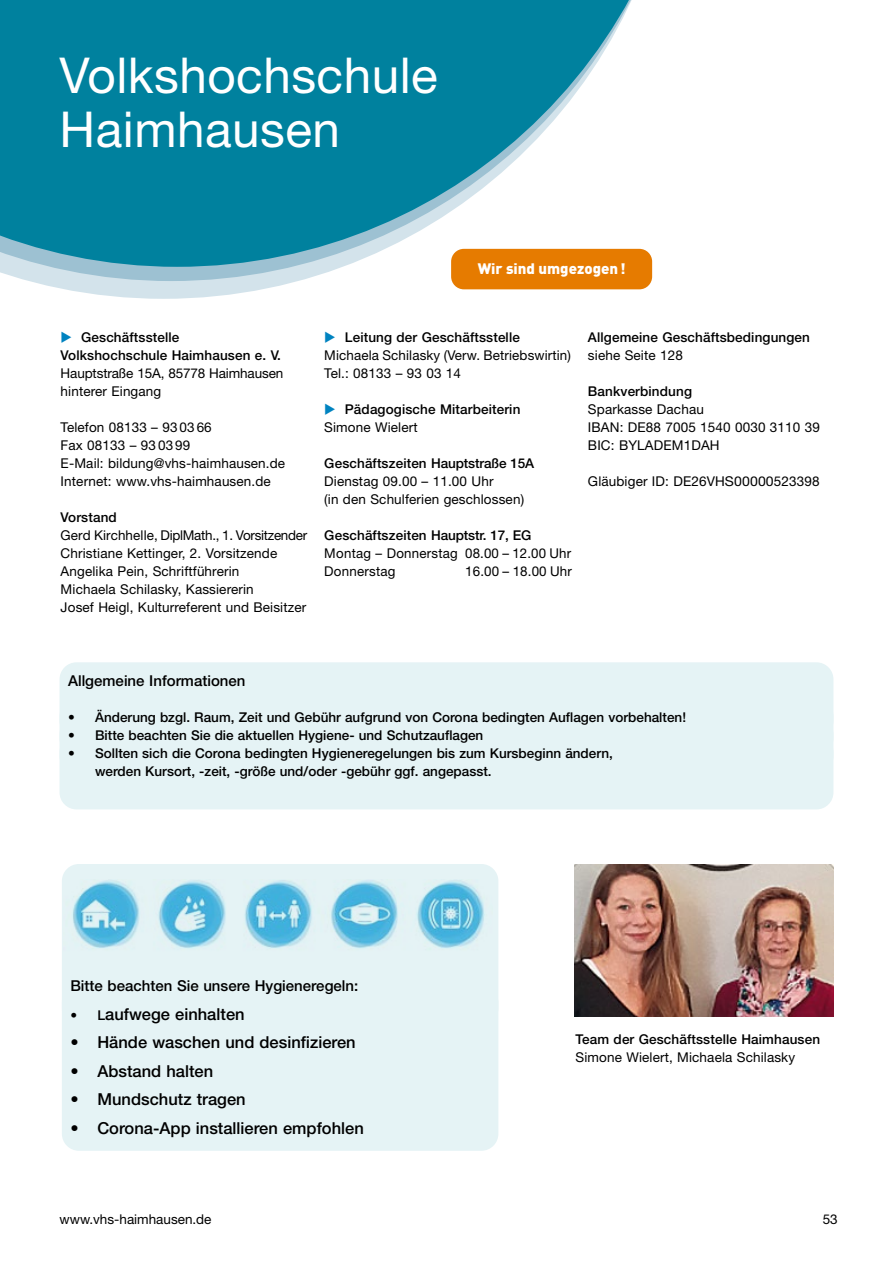
<style>
.page{position:relative;width:893px;height:1263px;background:#fff}
.page>*{position:absolute;margin:0;border:0;box-sizing:border-box;transform-origin:0 0}
.vhs_Head_vhs_Name{font:49.5px "Helvetica Neue LT Std";letter-spacing:.01em;color:#fff}
.t1{font:500 16.5px "Helvetica Neue LT Std";color:#000}
.Titel-Box-2-20{font:500 15px "Helvetica Neue LT Std";color:#000}
.t2{font:900 15px "DIN";color:#fff}
.Text_light{font:13.5px "Helvetica Neue LT Std";letter-spacing:.01em;color:#000}
.Untertitel_17{font:500 13.5px/18px "Helvetica Neue LT Std";color:#000}
.Text_light-2{font:13.5px "Helvetica Neue LT Std";letter-spacing:-.02em;color:#000}
.Text_light-3{font:13.5px "Helvetica Neue LT Std";letter-spacing:-.01em;color:#000}
.s1{color:#0083c0}
.s2{font-size:13.5px}
</style>
<div class="page">
<svg style="left:30px;top:281px;width:622px;height:18px"></svg>
<svg style="left:0;top:267px;width:653px;height:14px"></svg>
<svg style="left:0;top:0;width:653px;height:267px;fill:#00819e"></svg>
<img style="left:574px;top:864px;width:259px;height:152px">
<div style="left:62px;top:864px;width:436px;height:161px;background:#e5f3f5;border-radius:17px"></div>
<div style="left:62px;top:986px;width:436px;height:165px;background:#e5f3f5;border-radius:17px"></div>
<img style="left:72px;top:880px;width:413px;height:69px">
<div style="left:60px;top:662px;width:773px;height:76px;background:#e5f3f5;border-radius:17px"></div>
<div style="left:60px;top:699px;width:773px;height:56px;background:#e5f3f5;border-radius:17px"></div>
<div style="left:60px;top:717px;width:773px;height:56px;background:#e5f3f5;border-radius:17px"></div>
<div style="left:60px;top:735px;width:773px;height:74px;background:#e5f3f5;border-radius:17px"></div>
<div style="left:451px;top:249px;width:201px;height:40px;background:#e67b00;border-radius:13px"></div>
<p class="vhs_Head_vhs_Name" style="left:60px;top:46px;width:380px">Volkshochschule</p>
<p class="vhs_Head_vhs_Name" style="left:60px;top:100px;width:282px">Haimhausen</p>
<p class="t2" style="left:478px;top:259px;width:149px">Wir sind umgezogen!</p>
<p class="Untertitel_17" style="left:61px;top:328px;width:120px"><span class="s1">◆</span> Geschäftsstelle</p>
<p class="Untertitel_17" style="left:61px;top:346px;width:222px">Volkshochschule Haimhausen e. V.</p>
<p class="Text_light-3" style="left:61px;top:365px;width:224px">Hauptstraße 15A, 85778 Haimhausen</p>
<p class="Text_light" style="left:61px;top:383px;width:102px">hinterer Eingang</p>
<p class="Text_light" style="left:61px;top:419px;width:153px">Telefon 08133 – 93 03 66</p>
<p class="Text_light" style="left:61px;top:437px;width:131px">Fax 08133 – 93 03 99</p>
<p class="Text_light" style="left:61px;top:455px;width:226px">E-Mail: bildung@vhs-haimhausen.de</p>
<p class="Text_light" style="left:61px;top:473px;width:212px">Internet: www.vhs-haimhausen.de</p>
<p class="Untertitel_17" style="left:61px;top:508px;width:58px">Vorstand</p>
<p class="Text_light-2" style="left:61px;top:527px;width:248px">Gerd Kirchhelle, DiplMath., 1. Vorsitzender</p>
<p class="Text_light" style="left:61px;top:545px;width:218px">Christiane Kettinger, 2. Vorsitzende</p>
<p class="Text_light" style="left:61px;top:563px;width:180px">Angelika Pein, Schriftführerin</p>
<p class="Text_light" style="left:61px;top:581px;width:195px">Michaela Schilasky, Kassiererin</p>
<p class="Text_light" style="left:61px;top:599px;width:247px">Josef Heigl, Kulturreferent und Beisitzer</p>
<p class="Untertitel_17" style="left:324px;top:328px;width:197px"><span class="s1">◆</span> Leitung der Geschäftsstelle</p>
<p class="Text_light" style="left:324px;top:347px;width:248px">Michaela Schilasky (Verw. Betriebswirtin)</p>
<p class="Text_light" style="left:324px;top:365px;width:138px">Tel.: 08133 – 93 03 14</p>
<p class="Untertitel_17" style="left:324px;top:400px;width:198px"><span class="s1">◆</span> Pädagogische Mitarbeiterin</p>
<p class="Text_light" style="left:324px;top:419px;width:95px">Simone Wielert</p>
<p class="Untertitel_17" style="left:324px;top:454px;width:211px">Geschäftszeiten Hauptstraße 15A</p>
<p class="Text_light" style="left:324px;top:473px;width:171px">Dienstag 09.00 – 11.00 Uhr</p>
<p class="Text_light" style="left:324px;top:491px;width:201px">(in den Schulferien geschlossen)</p>
<p class="Untertitel_17" style="left:324px;top:526px;width:209px">Geschäftszeiten Hauptstr. 17, EG</p>
<p class="Text_light" style="left:324px;top:545px;width:248px">Montag – Donnerstag 08.00 – 12.00 Uhr</p>
<p class="Text_light" style="left:324px;top:563px;width:73px">Donnerstag</p>
<p class="Text_light" style="left:465px;top:563px;width:108px">16.00 – 18.00 Uhr</p>
<p class="Untertitel_17" style="left:588px;top:328px;width:224px">Allgemeine Geschäftsbedingungen</p>
<p class="Text_light" style="left:588px;top:347px;width:96px">siehe Seite 128</p>
<p class="Untertitel_17" style="left:588px;top:382px;width:106px">Bankverbindung</p>
<p class="Text_light" style="left:588px;top:401px;width:117px">Sparkasse Dachau</p>
<p class="Text_light" style="left:588px;top:419px;width:233px">IBAN: DE88 7005 1540 0030 3110 39</p>
<p class="Text_light" style="left:588px;top:437px;width:133px">BIC: BYLADEM1DAH</p>
<p class="Text_light" style="left:588px;top:473px;width:233px">Gläubiger ID: DE26VHS00000523398</p>
<p class="Titel-Box-2-20" style="left:68px;top:671px;width:179px">Allgemeine Informationen</p>
<p class="Untertitel_17" style="left:68px;top:708px;width:620px">• Änderung bzgl. Raum, Zeit und Gebühr aufgrund von Corona bedingten Auflagen vorbehalten!</p>
<p class="Untertitel_17" style="left:68px;top:726px;width:417px">• Bitte beachten Sie die aktuellen Hygiene- und Schutzauflagen</p>
<p class="Untertitel_17" style="left:95px;top:744px;width:519px;text-indent:-27px">• Sollten sich die Corona bedingten Hygieneregelungen bis zum Kursbeginn ändern, werden Kursort, -zeit, -größe und/oder -gebühr ggf. angepasst.</p>
<p class="Titel-Box-2-20" style="left:70px;top:977px;width:289px">Bitte beachten Sie unsere Hygieneregeln:</p>
<p class="t1" style="left:70px;top:1004px;width:176px"><span class="s2">• L</span>aufwege einhalten</p>
<p class="t1" style="left:70px;top:1032px;width:287px">• Hände waschen und desinfizieren</p>
<p class="t1" style="left:70px;top:1061px;width:144px">• Abstand halten</p>
<p class="t1" style="left:70px;top:1089px;width:177px">• Mundschutz tragen</p>
<p class="t1" style="left:70px;top:1118px;width:295px">• Corona-App installieren empfohlen</p>
<p class="Untertitel_17" style="left:576px;top:1030px;width:246px">Team der Geschäftsstelle Haimhausen</p>
<p class="Text_light" style="left:576px;top:1049px;width:221px">Simone Wielert, Michaela Schilasky</p>
<p class="Text_light" style="left:60px;top:1211px;width:154px">www.vhs-haimhausen.de</p>
<p class="Text_light" style="left:823px;top:1211px;width:17px">53</p>
</div>
